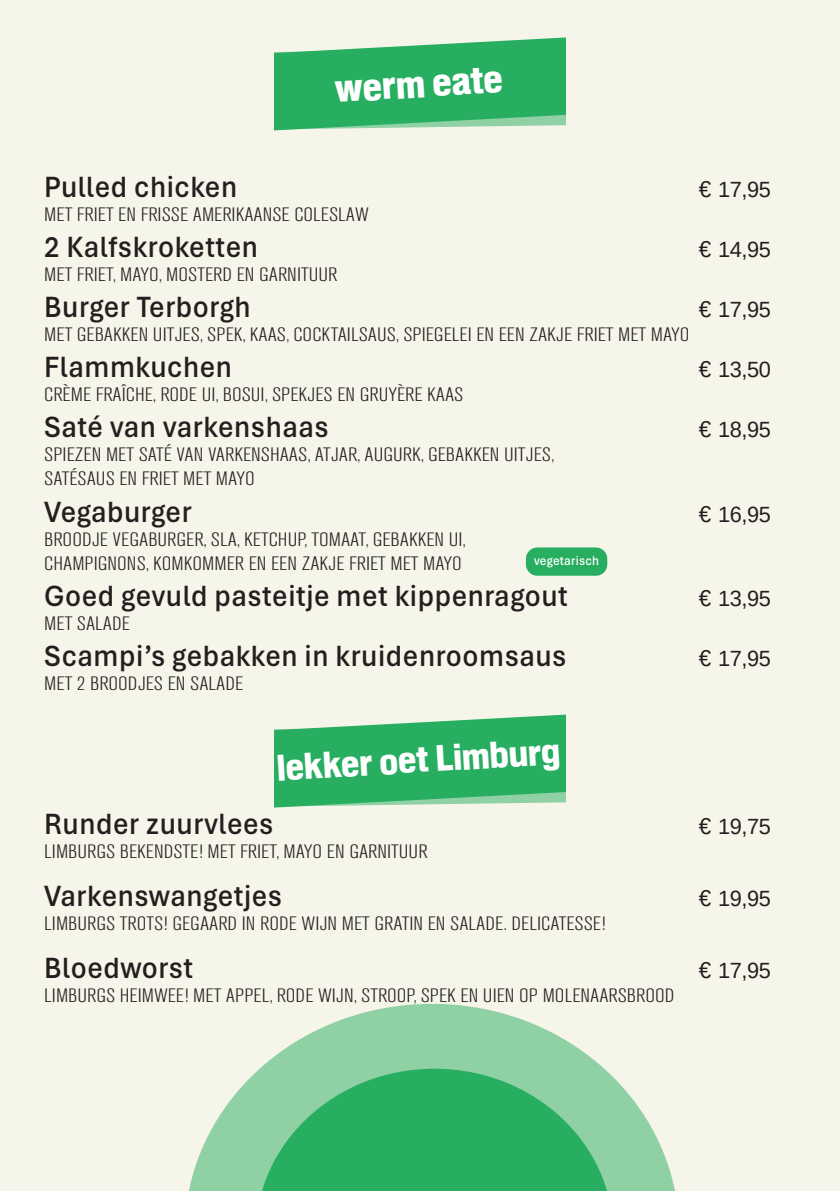
<style>
.page{position:relative;width:840px;height:1191px;background:#fff}
.page>*{position:absolute;margin:0;border:0;box-sizing:border-box;transform-origin:0 0}
.t1{font:800 38px "Shapiro W05 82 Super";color:#fff}
.t2{font:800 36px "Shapiro W05 82 Super";color:#fff}
.t3{font:600 30.8px "Aptos";letter-spacing:.02em;color:#231f20;scale:.93 1}
.t4{font:22px "Arimo";letter-spacing:-.02em;color:#231f20}
.t5{font:300 condensed 19.2px/24px "Akzidenz Grotesk BQ";color:#231f20;scale:1.27 1}
.t6{font:600 13.2px "Aptos";letter-spacing:.02em;color:#fff;scale:.93 1}
.s1{font-size:22.8px}
</style>
<div class="page">
<div style="left:0;top:0;width:839px;height:1191px;background:#f5f5e9"></div>
<svg style="left:274px;top:37px;width:291px;height:93px;background:#44b874"></svg>
<div style="left:525px;top:547px;width:82px;height:29px;background:#27ae61;border-radius:11px"></div>
<svg style="left:189px;top:1003px;width:486px;height:188px;fill:#8fd0a5"></svg>
<svg style="left:256px;top:1068px;width:357px;height:123px;background:#45b774"></svg>
<svg style="left:274px;top:714px;width:291px;height:93px;background:#44b874"></svg>
<h1 class="t1" style="left:333px;top:61px;width:170px;rotate:-3deg">werm eate</h1>
<h3 class="t3" style="left:44px;top:166px;width:209px">Pulled chicken</h3>
<p class="t4" style="left:698px;top:176px;width:73px"><span class="s1">€</span> 17,95</p>
<p class="t5" style="left:44px;top:203px;width:257px">MET FRIET EN FRISSE AMERIKAANSE COLESLAW</p>
<h3 class="t3" style="left:44px;top:226px;width:231px">2 Kalfskroketten</h3>
<p class="t4" style="left:698px;top:236px;width:73px"><span class="s1">€</span> 14,95</p>
<p class="t5" style="left:44px;top:263px;width:232px">MET FRIET, MAYO, MOSTERD EN GARNITUUR</p>
<h3 class="t3" style="left:44px;top:286px;width:223px">Burger Terborgh</h3>
<p class="t4" style="left:698px;top:296px;width:73px"><span class="s1">€</span> 17,95</p>
<p class="t5" style="left:44px;top:323px;width:509px">MET GEBAKKEN UITJES, SPEK, KAAS, COCKTAILSAUS, SPIEGELEI EN EEN ZAKJE FRIET MET MAYO</p>
<h3 class="t3" style="left:44px;top:346px;width:203px">Flammkuchen</h3>
<p class="t4" style="left:698px;top:356px;width:73px"><span class="s1">€</span> 13,50</p>
<p class="t5" style="left:44px;top:383px;width:331px">CRÈME FRAÎCHE, RODE UI, BOSUI, SPEKJES EN GRUYÈRE KAAS</p>
<h3 class="t3" style="left:44px;top:406px;width:307px">Saté van varkenshaas</h3>
<p class="t4" style="left:698px;top:416px;width:73px"><span class="s1">€</span> 18,95</p>
<p class="t5" style="left:44px;top:443px;width:403px">SPIEZEN MET SATÉ VAN VARKENSHAAS, ATJAR, AUGURK, GEBAKKEN UITJES,<br>SATÉSAUS EN FRIET MET MAYO</p>
<h3 class="t3" style="left:44px;top:490px;width:160px">Vegaburger</h3>
<p class="t4" style="left:698px;top:500px;width:73px"><span class="s1">€</span> 16,95</p>
<p class="t5" style="left:44px;top:527px;width:333px">BROODJE VEGABURGER, SLA, KETCHUP, TOMAAT, GEBAKKEN UI,<br>CHAMPIGNONS, KOMKOMMER EN EEN ZAKJE FRIET MET MAYO</p>
<h3 class="t3" style="left:44px;top:574px;width:564px">Goed gevuld pasteitje met kippenragout</h3>
<p class="t4" style="left:698px;top:584px;width:73px"><span class="s1">€</span> 13,95</p>
<p class="t5" style="left:44px;top:611px;width:69px">MET SALADE</p>
<h3 class="t3" style="left:44px;top:634px;width:563px">Scampi’s gebakken in kruidenroomsaus</h3>
<p class="t4" style="left:698px;top:644px;width:73px"><span class="s1">€</span> 17,95</p>
<p class="t5" style="left:44px;top:671px;width:158px">MET 2 BROODJES EN SALADE</p>
<p class="t6" style="left:533px;top:552px;width:71px">vegetarisch</p>
<h2 class="t2" style="left:275px;top:743px;width:285px;rotate:-4deg">lekker oet Limburg</h2>
<h3 class="t3" style="left:44px;top:802px;width:248px">Runder zuurvlees</h3>
<p class="t4" style="left:698px;top:812px;width:73px"><span class="s1">€</span> 19,75</p>
<p class="t5" style="left:44px;top:839px;width:303px">LIMBURGS BEKENDSTE! MET FRIET, MAYO EN GARNITUUR</p>
<h3 class="t3" style="left:44px;top:874px;width:257px">Varkenswangetjes</h3>
<p class="t4" style="left:698px;top:884px;width:73px"><span class="s1">€</span> 19,95</p>
<p class="t5" style="left:44px;top:911px;width:443px">LIMBURGS TROTS! GEGAARD IN RODE WIJN MET GRATIN EN SALADE. DELICATESSE!</p>
<h3 class="t3" style="left:44px;top:946px;width:161px">Bloedworst</h3>
<p class="t4" style="left:698px;top:956px;width:73px"><span class="s1">€</span> 17,95</p>
<p class="t5" style="left:44px;top:983px;width:497px">LIMBURGS HEIMWEE! MET APPEL, RODE WIJN, STROOP, SPEK EN UIEN OP MOLENAARSBROOD</p>
</div>
